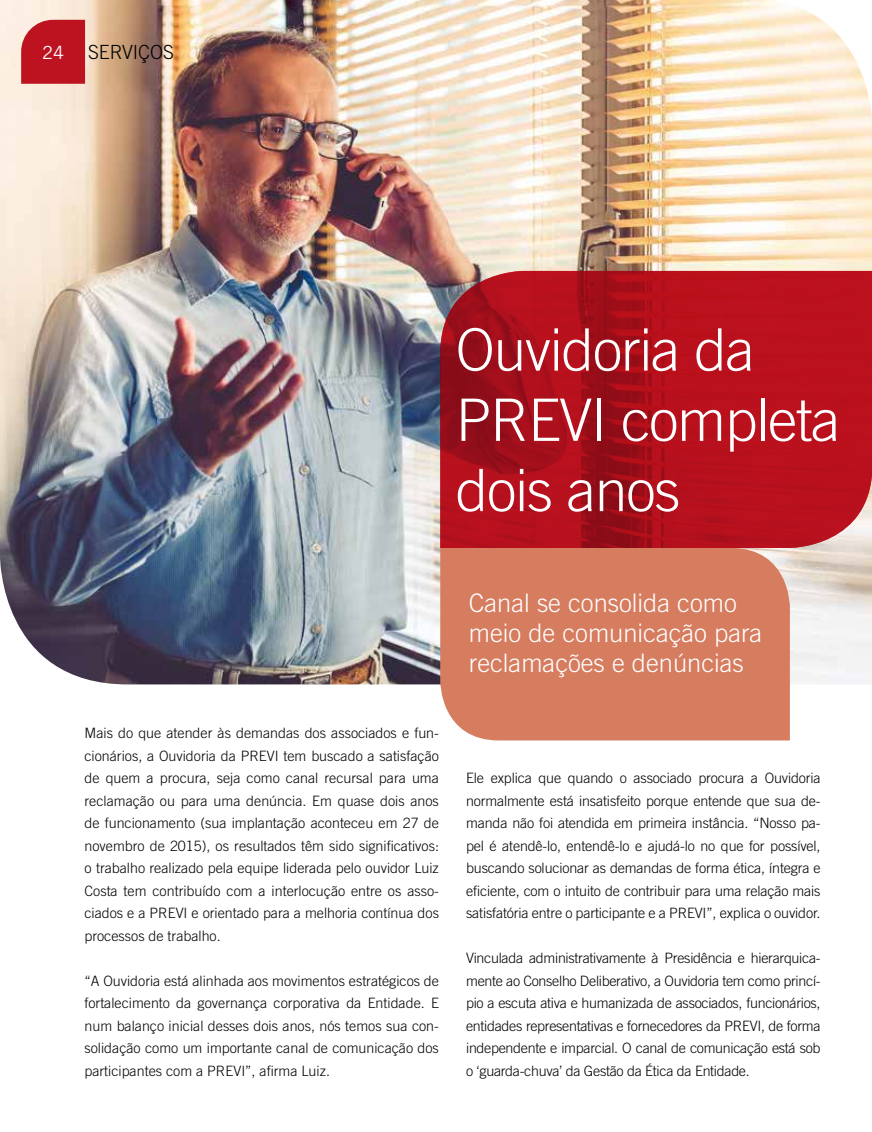
<style>
.page{position:relative;width:872px;height:1132px;background:#fff}
.page>*{position:absolute;margin:0;border:0;box-sizing:border-box;transform-origin:0 0}
.t1{font:300 58.5px/70.2px "Trade Gothic";letter-spacing:-.02em;color:#fff}
.t2{font:300 25.5px/30px "Trade Gothic";color:#fff}
.t3{font:300 19.5px "Trade Gothic";color:#000}
.t4{font:300 14.25px/22.5px "Trade Gothic";letter-spacing:-.005em;color:#000;text-align:justify}
.s1{font-weight:400;font-size:18px;color:#fff}
</style>
<div class="page">
<img style="left:0;top:0;width:872px;height:684px">
<div style="left:440px;top:548px;width:350px;height:192px;background:#d67d60"></div>
<svg style="left:21px;top:20px;width:64px;height:65px;background:#c1222e"></svg>
<svg style="left:440px;top:271px;width:432px;height:277px;background:#af131f"></svg>
<h3 class="t3" style="left:42px;top:41px;width:133px"><span class="s1">24</span> SERVIÇOS</h3>
<h1 class="t1" style="left:455px;top:314px;width:386px">Ouvidoria da<br>PREVI completa dois anos</h1>
<p class="t4" style="left:84px;top:721px;width:356px">Mais do que atender às demandas dos associados e fun&shy;cionários, a Ouvidoria da PREVI tem buscado a satisfação de quem a procura, seja como canal recursal para uma reclamação ou para uma denúncia. Em quase dois anos de funcionamento (sua implantação aconteceu em 27 de novembro de 2015), os resultados têm sido significativos: o trabalho realizado pela equipe liderada pelo ouvidor Luiz Costa tem contribuído com a interlocução entre os asso&shy;ciados e a PREVI e orientado para a melhoria contínua dos processos de trabalho.</p>
<p class="t4" style="left:84px;top:969px;width:356px">“A Ouvidoria está alinhada aos movimentos estratégicos de fortalecimento da governança corporativa da Entidade. E num balanço inicial desses dois anos, nós temos sua con&shy;solidação como um importante canal de comunicação dos participantes com a PREVI”, afirma Luiz.</p>
<h2 class="t2" style="left:469px;top:587px;width:295px">Canal se consolida como meio de comunicação para reclamações e denúncias</h2>
<p class="t4" style="left:466px;top:766px;width:356px">Ele explica que quando o associado procura a Ouvidoria normalmente está insatisfeito porque entende que sua de&shy;manda não foi atendida em primeira instância. “Nosso pa&shy;pel é atendê-lo, entendê-lo e ajudá-lo no que for possível, buscando solucionar as demandas de forma ética, íntegra e eficiente, com o intuito de contribuir para uma relação mais satisfatória entre o participante e a PREVI”, explica o ouvidor.</p>
<p class="t4" style="left:466px;top:946px;width:356px">Vinculada administrativamente à Presidência e hierarquica&shy;mente ao Conselho Deliberativo, a Ouvidoria tem como princí&shy;pio a escuta ativa e humanizada de associados, funcionários, entidades representativas e fornecedores da PREVI, de forma independente e imparcial. O canal de comunicação está sob o ‘guarda-chuva’ da Gestão da Ética da Entidade.</p>
</div>
